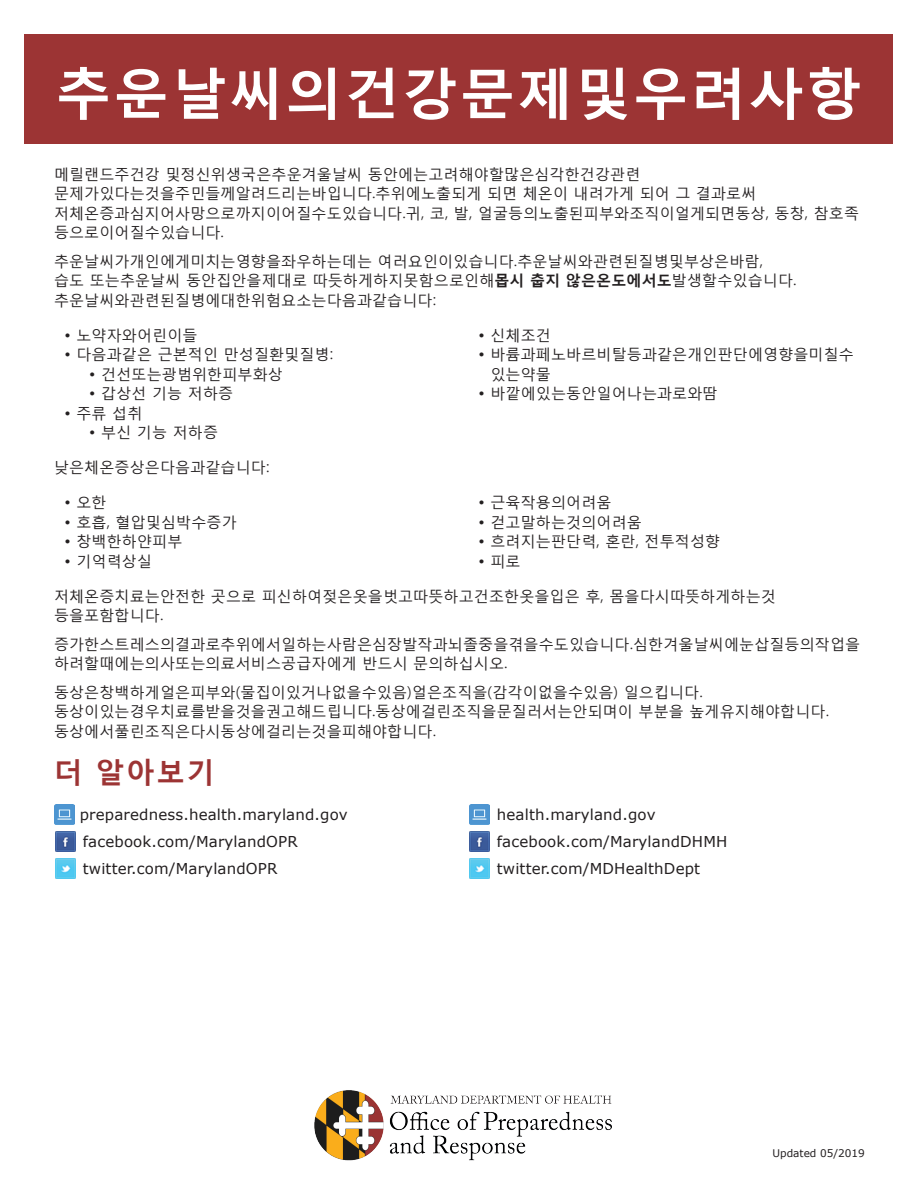
<style>
.page{position:relative;width:918px;height:1188px;background:#fff}
.page>*{position:absolute;margin:0;border:0;box-sizing:border-box;transform-origin:0 0}
.t1{font:700 55.5px "Malgun Gothic";letter-spacing:.04em;color:#fff}
.t2{font:700 28.5px "Malgun Gothic";color:#9c3434}
.t3{font:15px/19.5px "Malgun Gothic";letter-spacing:.01em;color:#231f20}
.t4{font:15px "Verdana";letter-spacing:.01em;color:#231f20}
.t5{font:10.5px "Verdana";color:#231f20}
.s1{font-weight:700}
</style>
<div class="page">
<div style="left:25px;top:35px;width:868px;height:109px;background:#9c3434"></div>
<img style="left:314px;top:1090px;width:297px;height:71px">
<img style="left:54px;top:804px;width:20px;height:20px">
<img style="left:56px;top:831px;width:20px;height:20px">
<img style="left:56px;top:858px;width:20px;height:20px">
<img style="left:470px;top:804px;width:20px;height:20px">
<img style="left:470px;top:831px;width:20px;height:20px">
<img style="left:470px;top:858px;width:20px;height:20px">
<p class="t1" style="left:56px;top:58px;width:807px">추운날씨의건강문제및우려사항</p>
<p class="t3" style="left:54px;top:164px;width:807px">메릴랜드주건강 및정신위생국은추운겨울날씨 동안에는고려해야할많은심각한건강관련 문제가있다는것을주민들께알려드리는바입니다.추위에노출되게 되면 체온이 내려가게 되어 그 결과로써 저체온증과심지어사망으로까지이어질수도있습니다.귀, 코, 발, 얼굴등의노출된피부와조직이얼게되면동상, 동창, 참호족 등으로이어질수있습니다.</p>
<p class="t3" style="left:54px;top:251px;width:744px">추운날씨가개인에게미치는영향을좌우하는데는 여러요인이있습니다.추운날씨와관련된질병및부상은바람, 습도 또는추운날씨 동안집안을제대로 따듯하게하지못함으로인해<span class="s1">몹시 춥지 않은온도에서도</span>발생할수있습니다. 추운날씨와관련된질병에대한위험요소는다음과같습니다:</p>
<p class="t3" style="left:64px;top:325px;width:135px">• 노약자와어린이들</p>
<p class="t3" style="left:64px;top:344px;width:270px">• 다음과같은 근본적인 만성질환및질병:</p>
<p class="t3" style="left:89px;top:364px;width:195px">• 건선또는광범위한피부화상</p>
<p class="t3" style="left:89px;top:383px;width:145px">• 갑상선 기능 저하증</p>
<p class="t3" style="left:64px;top:403px;width:79px">• 주류 섭취</p>
<p class="t3" style="left:89px;top:422px;width:130px">• 부신 기능 저하증</p>
<p class="t3" style="left:478px;top:325px;width:74px">• 신체조건</p>
<p class="t3" style="left:490px;top:344px;width:365px;text-indent:-12px">• 바륨과페노바르비탈등과같은개인판단에영향을미칠수 있는약물</p>
<p class="t3" style="left:478px;top:383px;width:241px">• 바깥에있는동안일어나는과로와땀</p>
<p class="t3" style="left:54px;top:457px;width:217px">낮은체온증상은다음과같습니다:</p>
<p class="t3" style="left:64px;top:492px;width:44px">• 오한</p>
<p class="t3" style="left:64px;top:512px;width:174px">• 호흡, 혈압및심박수증가</p>
<p class="t3" style="left:64px;top:531px;width:119px">• 창백한하얀피부</p>
<p class="t3" style="left:64px;top:551px;width:89px">• 기억력상실</p>
<p class="t3" style="left:478px;top:492px;width:135px">• 근육작용의어려움</p>
<p class="t3" style="left:478px;top:512px;width:165px">• 걷고말하는것의어려움</p>
<p class="t3" style="left:478px;top:531px;width:243px">• 흐려지는판단력, 혼란, 전투적성향</p>
<p class="t3" style="left:478px;top:551px;width:44px">• 피로</p>
<p class="t3" style="left:54px;top:586px;width:723px">저체온증치료는안전한 곳으로 피신하여젖은옷을벗고따뜻하고건조한옷을입은 후, 몸을다시따뜻하게하는것 등을포함합니다.</p>
<p class="t3" style="left:54px;top:634px;width:808px">증가한스트레스의결과로추위에서일하는사람은심장발작과뇌졸중을겪을수도있습니다.심한겨울날씨에눈삽질등의작업을 하려할때에는의사또는의료서비스공급자에게 반드시 문의하십시오.</p>
<p class="t3" style="left:54px;top:682px;width:777px">동상은창백하게얼은피부와(물집이있거나없을수있음)얼은조직을(감각이없을수있음) 일으킵니다. 동상이있는경우치료를받을것을권고해드립니다.동상에걸린조직을문질러서는안되며이 부분을 높게유지해야합니다. 동상에서풀린조직은다시동상에걸리는것을피해야합니다.</p>
<p class="t2" style="left:54px;top:754px;width:163px">더 알아보기</p>
<p class="t4" style="left:80px;top:804px;width:269px">preparedness.health.maryland.gov</p>
<p class="t4" style="left:83px;top:831px;width:216px">facebook.com/MarylandOPR</p>
<p class="t4" style="left:83px;top:858px;width:196px">twitter.com/MarylandOPR</p>
<p class="t4" style="left:497px;top:804px;width:160px">health.maryland.gov</p>
<p class="t4" style="left:497px;top:831px;width:232px">facebook.com/MarylandDHMH</p>
<p class="t4" style="left:497px;top:858px;width:205px">twitter.com/MDHealthDept</p>
<p class="t5" style="left:772px;top:1146px;width:94px">Updated 05/2019</p>
</div>
